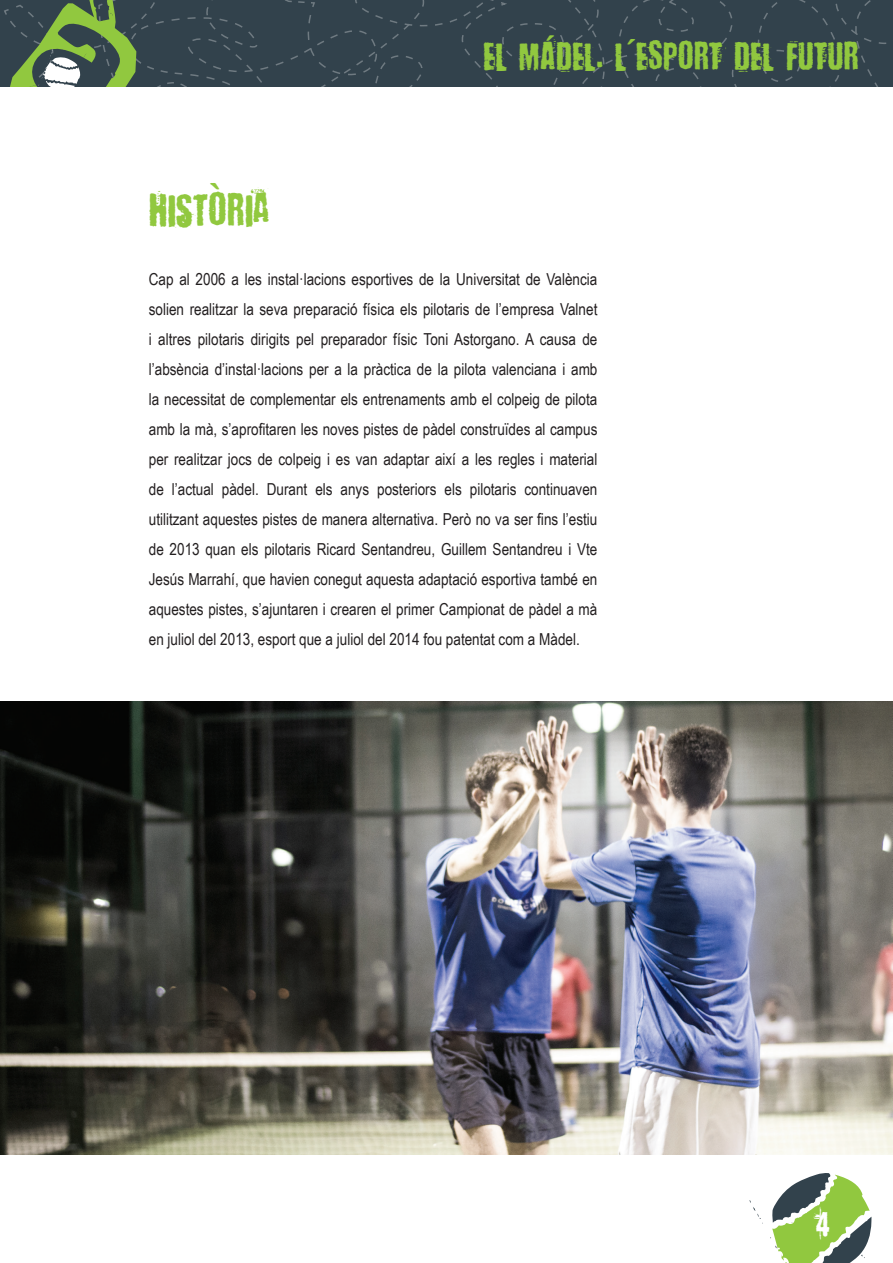
<style>
.page{position:relative;width:893px;height:1263px;background:#fff}
.page>*{position:absolute;margin:0;border:0;box-sizing:border-box;transform-origin:0 0}
.t1{font:42px "Baron Kuffner";color:#91c83f}
.t2{font:39px "Baron Kuffner";color:#fff}
.t3{font:36px "Baron Kuffner";color:#91c83f}
.t4{font:16.5px/30px "Arial Narrow";color:#231f20;text-align:justify}
</style>
<div class="page">
<svg style="left:770px;top:1173px;width:101px;height:90px"></svg>
<svg style="left:749px;top:1200px;width:14px;height:24px"></svg>
<div style="left:0;top:0;width:888px;height:87px;background:#32424c"></div>
<svg style="left:5px;top:0;width:635px;height:87px;background:#3b4e4e"></svg>
<img style="left:0;top:702px;width:893px;height:452px">
<h1 class="t1" style="left:149px;top:176px;width:122px">HISTORIA</h1>
<h3 class="t3" style="left:483px;top:27px;width:377px">EL MÀDEL. L'ESPORT DEL FUTUR</h3>
<p class="t4" style="left:149px;top:264px;width:450px">Cap al 2006 a les instal·lacions esportives de la Universitat de València solien realitzar la seva preparació física els pilotaris de l’empresa Valnet i altres pilotaris dirigits pel preparador físic Toni Astorgano. A causa de l’absència d’instal·lacions per a la pràctica de la pilota valenciana i amb la necessitat de complementar els entrenaments amb el colpeig de pilota amb la mà, s’aprofitaren les noves pistes de pàdel construïdes al campus per realitzar jocs de colpeig i es van adaptar així a les regles i material de l’actual pàdel. Durant els anys posteriors els pilotaris continuaven utilitzant aquestes pistes de manera alternativa. Però no va ser fins l’estiu de 2013 quan els pilotaris Ricard Sentandreu, Guillem Sentandreu i Vte Jesús Marrahí, que havien conegut aquesta adaptació esportiva també en aquestes pistes, s’ajuntaren i crearen el primer Campionat de pàdel a mà en juliol del 2013, esport que a juliol del 2014 fou patentat com a Màdel.</p>
<h2 class="t2" style="left:816px;top:1191px;width:16px">4</h2>
</div>
